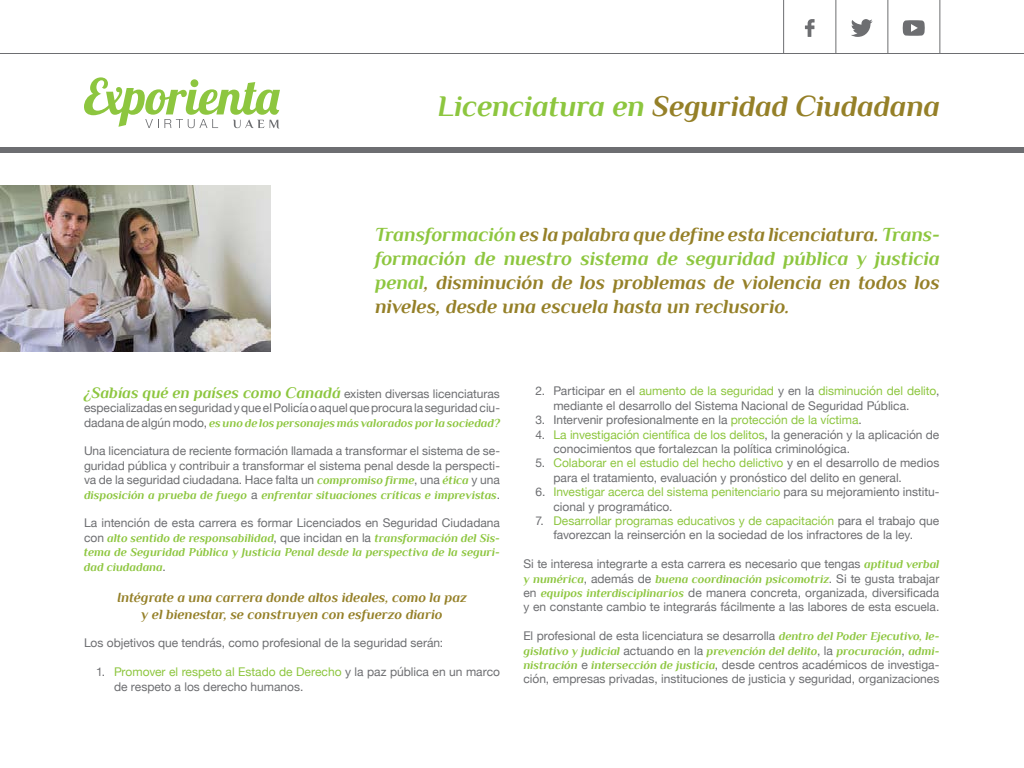
<style>
.page{position:relative;width:1024px;height:768px;background:#fff}
.page>*{position:absolute;margin:0;border:0;box-sizing:border-box;transform-origin:0 0}
.t1{font:italic 700 30px "Philosopher";letter-spacing:-.005em;color:#958028}
.t2{font:italic 700 20px/24px "Philosopher";color:#958028;text-align:justify}
.t3{font:italic 700 16px "Philosopher";color:#8dc63f}
.t4{font:italic 700 14px/16.8px "Philosopher";color:#958028;text-align:center}
.t5{font:12px/14.4px "Helvetica Neue";color:#6d6e71}
.t6{font:italic 700 12px/14.4px "Philosopher";color:#8dc63f;text-align:justify}
.s1{color:#8dc63f}
.s2{font-family:"Helvetica Neue";font-weight:400;font-style:normal;font-size:12px;color:#6d6e71}
.s3{font-family:"Helvetica Neue";font-weight:400;font-style:normal;color:#6d6e71}
.s4{font-family:"Philosopher";font-weight:700;font-style:italic;color:#8dc63f}
</style>
<div class="page">
<svg style="left:84px;top:77px;width:196px;height:52px"></svg>
<div style="left:0;top:147px;width:1024px;height:6px;background:#6d6e71"></div>
<hr style="left:0;top:53px;width:1024px;height:1px;background:#6d6e71">
<svg style="left:851px;top:19px;width:22px;height:18px"></svg>
<svg style="left:903px;top:20px;width:22px;height:16px"></svg>
<svg style="left:805px;top:19px;width:10px;height:18px"></svg>
<hr style="left:783px;top:0;width:1px;height:54px;background:#6d6e71">
<hr style="left:836px;top:0;width:1px;height:54px;background:#6d6e71">
<hr style="left:888px;top:0;width:1px;height:54px;background:#6d6e71">
<hr style="left:940px;top:0;width:1px;height:54px;background:#6d6e71">
<img style="left:0;top:185px;width:271px;height:167px">
<h1 class="t1" style="left:438px;top:91px;width:504px"><span class="s1">Licenciatura en</span> Seguridad Ciudadana</h1>
<p class="t2" style="left:375px;top:223px;width:567px"><span class="s1">Transformación</span> es la palabra que define esta licenciatura. <span class="s1">Trans&shy;formación de nuestro sistema de seguridad pública y justicia penal</span>, disminución de los problemas de violencia en todos los niveles, desde una escuela hasta un reclusorio.</p>
<h3 class="t3" style="left:84px;top:384px;width:417px">¿Sabías qué en países como Canadá <span class="s2">existen diversas licenciaturas</span></h3>
<p class="t5" style="left:84px;top:401px;width:418px">especializadas en seguridad y que el Policía o aquel que procura la seguridad ciu-</p>
<p class="t6" style="left:84px;top:416px;width:418px"><span class="s3">dadana de algún modo,</span> es uno de los personajes más valorados por la sociedad?</p>
<p class="t5" style="left:84px;top:445px;width:418px;text-align:justify">Una licenciatura de reciente formación llamada a transformar el sistema de se&shy;guridad pública y contribuir a transformar el sistema penal desde la perspecti&shy;va de la seguridad ciudadana. Hace falta un <span class="s4">compromiso firme</span>, una <span class="s4">ética</span> y una</p>
<p class="t6" style="left:84px;top:488px;width:418px">disposición a prueba de fuego <span class="s3">a</span> enfrentar situaciones críticas e imprevistas<span class="s3">.</span></p>
<p class="t5" style="left:84px;top:517px;width:417px">La intención de esta carrera es formar Licenciados en Seguridad Ciudadana</p>
<p class="t6" style="left:84px;top:531px;width:418px"><span class="s3">con</span> alto sentido de responsabilidad<span class="s3">, que incidan en la</span> transformación del Sis&shy;tema de Seguridad Pública y Justicia Penal desde la perspectiva de la seguri&shy;dad ciudadana<span class="s3">.</span></p>
<p class="t4" style="left:117px;top:589px;width:351px">Intégrate a una carrera donde altos ideales, como la paz y el bienestar, se construyen con esfuerzo diario</p>
<p class="t5" style="left:84px;top:637px;width:361px">Los objetivos que tendrás, como profesional de la seguridad serán:</p>
<p class="t5" style="left:114px;top:665px;width:388px;text-indent:-18px">1. <span class="s1">Promover el respeto al Estado de Derecho</span> y la paz pública en un marco de respeto a los derecho humanos.</p>
<p class="t5" style="left:553px;top:385px;width:388px;text-indent:-18px">2. Participar en el <span class="s1">aumento de la seguridad</span> y en la <span class="s1">disminución del delito</span>, mediante el desarrollo del Sistema Nacional de Seguridad Pública.</p>
<p class="t5" style="left:535px;top:413px;width:328px">3. Intervenir profesionalmente en la <span class="s1">protección de la víctima</span>.</p>
<p class="t5" style="left:553px;top:428px;width:388px;text-indent:-18px">4. <span class="s1">La investigación científica de los delitos</span>, la generación y la aplicación de conocimientos que fortalezcan la política criminológica.</p>
<p class="t5" style="left:553px;top:457px;width:387px;text-indent:-18px">5. <span class="s1">Colaborar en el estudio del hecho delictivo</span> y en el desarrollo de medios para el tratamiento, evaluación y pronóstico del delito en general.</p>
<p class="t5" style="left:553px;top:485px;width:388px;text-indent:-18px">6. <span class="s1">Investigar acerca del sistema penitenciario</span> para su mejoramiento institu&shy;cional y programático.</p>
<p class="t5" style="left:553px;top:514px;width:388px;text-indent:-18px">7. <span class="s1">Desarrollar programas educativos y de capacitación</span> para el trabajo que favorezcan la reinserción en la sociedad de los infractores de la ley.</p>
<p class="t5" style="left:523px;top:557px;width:418px">Si te interesa integrarte a esta carrera es necesario que tengas <span class="s4">aptitud verbal</span></p>
<p class="t6" style="left:523px;top:572px;width:417px">y numérica<span class="s3">, además de</span> buena coordinación psicomotriz<span class="s3">. Si te gusta trabajar</span></p>
<p class="t5" style="left:523px;top:586px;width:417px">en <span class="s4">equipos interdisciplinarios</span> de manera concreta, organizada, diversificada y en constante cambio te integrarás fácilmente a las labores de esta escuela.</p>
<p class="t5" style="left:523px;top:629px;width:418px">El profesional de esta licenciatura se desarrolla <span class="s4">dentro del Poder Ejecutivo, le-</span></p>
<p class="t6" style="left:523px;top:644px;width:418px">gislativo y judicial <span class="s3">actuando en la</span> prevención del delito<span class="s3">, la</span> procuración<span class="s3">,</span> admi-</p>
<p class="t5" style="left:523px;top:658px;width:418px"><span class="s4">nistración</span> e <span class="s4">intersección de justicia</span>, desde centros académicos de investiga&shy;ción, empresas privadas, instituciones de justicia y seguridad, organizaciones</p>
</div>
